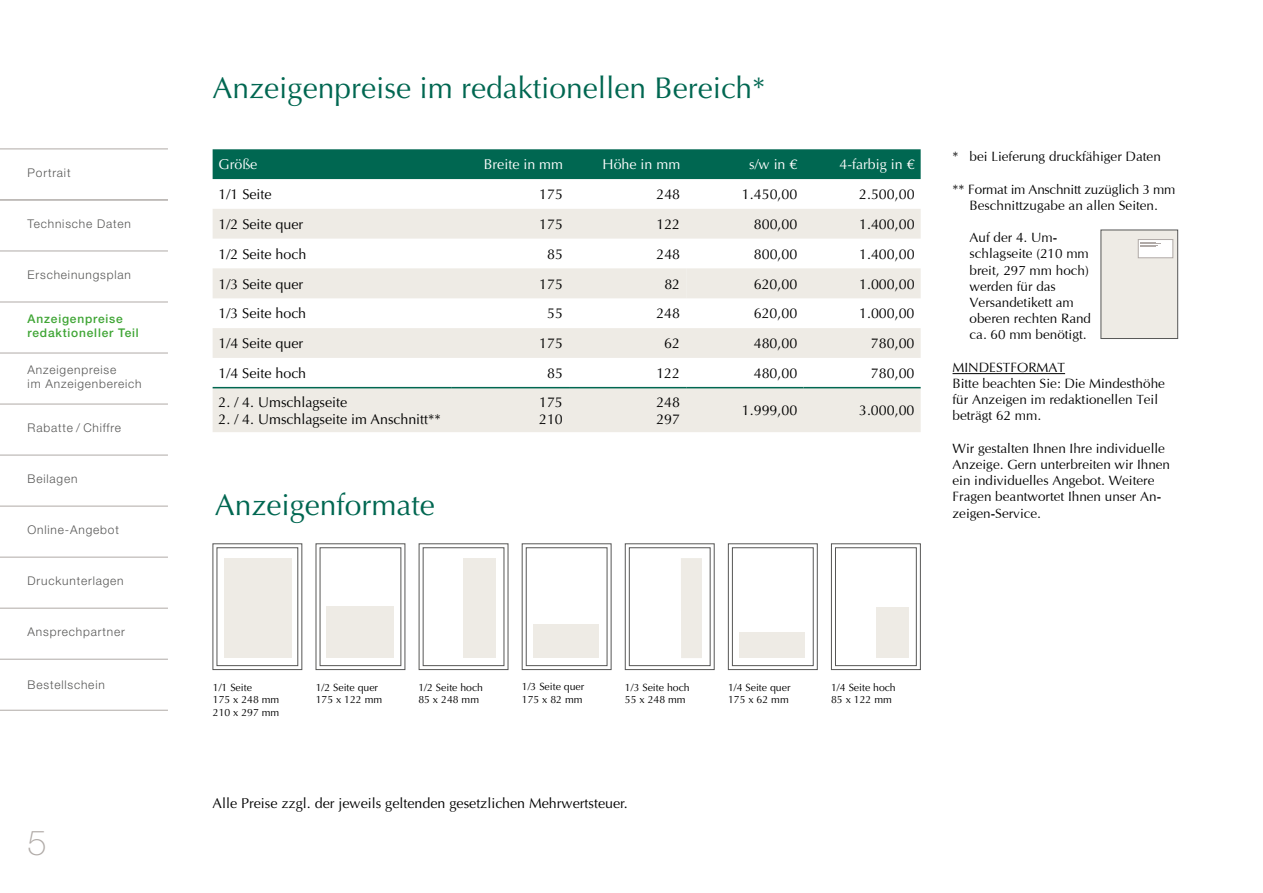
<style>
.page{position:relative;width:1263px;height:893px;background:#fff}
.page>*{position:absolute;margin:0;border:0;box-sizing:border-box;transform-origin:0 0}
.t1{font:100 34.5px "Helvetica Neue LT Std";color:#b0aaa7}
.t2{font:30px "Optima LT";color:#006751}
.t3{font:14.25px/17.1px "Optima LT";color:#000}
.t4{font:14.25px "Optima LT";color:#fff}
.t5{font:13.5px/16.2px "Optima";color:#000}
.t6{font:300 12px/14.4px "Helvetica Neue LT Std";letter-spacing:.07em;color:#575756}
.t7{font:500 12px/14.4px "Helvetica Neue LT Std";letter-spacing:.07em;color:#3fa535}
.t8{font:10.5px/12.6px "Optima LT";color:#000}
</style>
<div class="page">
<hr style="left:0;top:200px;width:168px;height:1px;background:#b0aaa7">
<hr style="left:0;top:149px;width:168px;height:1px;background:#b0aaa7">
<hr style="left:0;top:251px;width:168px;height:1px;background:#b0aaa7">
<hr style="left:0;top:302px;width:168px;height:1px;background:#b0aaa7">
<hr style="left:0;top:353px;width:168px;height:1px;background:#b0aaa7">
<hr style="left:0;top:404px;width:168px;height:1px;background:#b0aaa7">
<hr style="left:0;top:455px;width:168px;height:1px;background:#b0aaa7">
<hr style="left:0;top:608px;width:168px;height:1px;background:#b0aaa7">
<hr style="left:0;top:506px;width:168px;height:1px;background:#b0aaa7">
<hr style="left:0;top:659px;width:168px;height:1px;background:#b0aaa7">
<hr style="left:0;top:557px;width:168px;height:1px;background:#b0aaa7">
<hr style="left:0;top:710px;width:168px;height:1px;background:#b0aaa7">
<div style="left:213px;top:149px;width:708px;height:30px;background:#006751"></div>
<div style="left:213px;top:209px;width:708px;height:30px;background:#eeebe5"></div>
<svg style="left:213px;top:268px;width:708px;height:164px;fill:#eeebe5"></svg>
<hr style="left:213px;top:387px;width:239px;height:1px;background:#006751">
<hr style="left:452px;top:387px;width:117px;height:1px;background:#006751">
<hr style="left:569px;top:387px;width:117px;height:1px;background:#006751">
<hr style="left:686px;top:387px;width:117px;height:1px;background:#006751">
<hr style="left:803px;top:387px;width:118px;height:1px;background:#006751">
<div style="left:217px;top:547px;width:81px;height:119px;background:#fff;border:1px solid #575756"></div>
<div style="left:224px;top:558px;width:67px;height:100px;background:#eeebe5"></div>
<div style="left:213px;top:543px;width:89px;height:127px;border:1px solid #575756"></div>
<div style="left:522px;top:543px;width:89px;height:127px;border:1px solid #575756"></div>
<div style="left:526px;top:547px;width:81px;height:119px;border:1px solid #575756"></div>
<div style="left:533px;top:625px;width:66px;height:33px;background:#eeebe5"></div>
<div style="left:728px;top:543px;width:89px;height:127px;border:1px solid #575756"></div>
<div style="left:732px;top:547px;width:81px;height:119px;border:1px solid #575756"></div>
<div style="left:740px;top:633px;width:65px;height:25px;background:#eeebe5"></div>
<div style="left:463px;top:558px;width:33px;height:100px;background:#eeebe5"></div>
<div style="left:419px;top:543px;width:89px;height:127px;border:1px solid #575756"></div>
<div style="left:423px;top:547px;width:81px;height:119px;border:1px solid #575756"></div>
<div style="left:625px;top:543px;width:89px;height:127px;border:1px solid #575756"></div>
<div style="left:629px;top:547px;width:81px;height:119px;border:1px solid #575756"></div>
<div style="left:681px;top:558px;width:21px;height:100px;background:#eeebe5"></div>
<div style="left:831px;top:543px;width:90px;height:127px;border:1px solid #575756"></div>
<div style="left:835px;top:547px;width:81px;height:119px;border:1px solid #575756"></div>
<div style="left:876px;top:607px;width:33px;height:51px;background:#eeebe5"></div>
<div style="left:316px;top:543px;width:89px;height:127px;border:1px solid #575756"></div>
<div style="left:320px;top:547px;width:81px;height:119px;border:1px solid #575756"></div>
<div style="left:327px;top:606px;width:67px;height:52px;background:#eeebe5"></div>
<hr style="left:952px;top:373px;width:113px;height:1px;background:#000">
<div style="left:1101px;top:230px;width:77px;height:109px;background:#eeebe5;border:1px solid #575756"></div>
<div style="left:1138px;top:239px;width:35px;height:19px;background:#fff;border:1px solid #b0aaa7"></div>
<svg style="left:1140px;top:242px;width:21px;height:5px"></svg>
<p class="t6" style="left:28px;top:165px;width:44px">Portrait</p>
<p class="t6" style="left:28px;top:216px;width:105px">Technische Daten</p>
<p class="t6" style="left:28px;top:267px;width:105px">Erscheinungsplan</p>
<p class="t7" style="left:28px;top:311px;width:113px">Anzeigenpreise redaktioneller Teil</p>
<p class="t6" style="left:28px;top:362px;width:116px">Anzeigenpreise<br>im Anzeigenbereich</p>
<p class="t6" style="left:28px;top:420px;width:95px">Rabatte / Chiffre</p>
<p class="t6" style="left:28px;top:471px;width:51px">Beilagen</p>
<p class="t6" style="left:28px;top:523px;width:93px">Online-Angebot</p>
<p class="t6" style="left:28px;top:574px;width:98px">Druckunterlagen</p>
<p class="t6" style="left:28px;top:625px;width:99px">Ansprechpartner</p>
<p class="t6" style="left:28px;top:678px;width:79px">Bestellschein</p>
<h1 class="t1" style="left:28px;top:823px;width:21px">5</h1>
<h2 class="t2" style="left:213px;top:71px;width:554px">Anzeigenpreise im redaktionellen Bereich*</h2>
<p class="t4" style="left:219px;top:156px;width:40px">Größe</p>
<p class="t4" style="left:484px;top:156px;width:81px">Breite in mm</p>
<p class="t4" style="left:603px;top:156px;width:79px">Höhe in mm</p>
<p class="t4" style="left:749px;top:156px;width:50px">s/w in €</p>
<p class="t4" style="left:839px;top:156px;width:77px">4-farbig in €</p>
<p class="t3" style="left:219px;top:186px;width:55px">1/1 Seite</p>
<p class="t3" style="left:539px;top:186px;width:25px">175</p>
<p class="t3" style="left:656px;top:186px;width:25px">248</p>
<p class="t3" style="left:742px;top:186px;width:57px">1.450,00</p>
<p class="t3" style="left:859px;top:186px;width:57px">2.500,00</p>
<p class="t3" style="left:219px;top:216px;width:86px">1/2 Seite quer</p>
<p class="t3" style="left:539px;top:216px;width:25px">175</p>
<p class="t3" style="left:656px;top:216px;width:25px">122</p>
<p class="t3" style="left:754px;top:216px;width:45px">800,00</p>
<p class="t3" style="left:859px;top:216px;width:57px">1.400,00</p>
<p class="t3" style="left:219px;top:246px;width:89px">1/2 Seite hoch</p>
<p class="t3" style="left:547px;top:246px;width:17px">85</p>
<p class="t3" style="left:656px;top:246px;width:25px">248</p>
<p class="t3" style="left:754px;top:246px;width:45px">800,00</p>
<p class="t3" style="left:859px;top:246px;width:57px">1.400,00</p>
<p class="t3" style="left:219px;top:275px;width:86px">1/3 Seite quer</p>
<p class="t3" style="left:539px;top:275px;width:25px">175</p>
<p class="t3" style="left:664px;top:275px;width:17px">82</p>
<p class="t3" style="left:754px;top:275px;width:45px">620,00</p>
<p class="t3" style="left:859px;top:275px;width:57px">1.000,00</p>
<p class="t3" style="left:219px;top:305px;width:89px">1/3 Seite hoch</p>
<p class="t3" style="left:547px;top:305px;width:17px">55</p>
<p class="t3" style="left:656px;top:305px;width:25px">248</p>
<p class="t3" style="left:754px;top:305px;width:45px">620,00</p>
<p class="t3" style="left:859px;top:305px;width:57px">1.000,00</p>
<p class="t3" style="left:219px;top:335px;width:86px">1/4 Seite quer</p>
<p class="t3" style="left:539px;top:335px;width:25px">175</p>
<p class="t3" style="left:664px;top:335px;width:17px">62</p>
<p class="t3" style="left:754px;top:335px;width:45px">480,00</p>
<p class="t3" style="left:871px;top:335px;width:45px">780,00</p>
<p class="t3" style="left:218px;top:365px;width:89px">1/4 Seite hoch</p>
<p class="t3" style="left:547px;top:365px;width:17px">85</p>
<p class="t3" style="left:656px;top:365px;width:25px">122</p>
<p class="t3" style="left:754px;top:365px;width:45px">480,00</p>
<p class="t3" style="left:871px;top:365px;width:45px">780,00</p>
<p class="t3" style="left:218px;top:393px;width:130px">2. / 4. Umschlagseite</p>
<p class="t3" style="left:218px;top:410px;width:224px">2. / 4. Umschlagseite im Anschnitt**</p>
<p class="t3" style="left:539px;top:393px;width:25px">175<br>210</p>
<p class="t3" style="left:656px;top:393px;width:25px">248<br>297</p>
<p class="t3" style="left:742px;top:402px;width:57px">1.999,00</p>
<p class="t3" style="left:859px;top:402px;width:57px">3.000,00</p>
<h2 class="t2" style="left:215px;top:487px;width:222px">Anzeigenformate</h2>
<p class="t5" style="left:952px;top:148px;width:210px">* bei Lieferung druckfähiger Daten</p>
<p class="t5" style="left:952px;top:181px;width:224px;text-align:center">** Format im Anschnitt zuzüglich 3 mm<br>Beschnittzugabe an allen Seiten.</p>
<p class="t5" style="left:969px;top:229px;width:123px">Auf der 4. Um&shy;schlagseite (210 mm breit, 297 mm hoch) werden für das<br>Versandetikett am oberen rechten Rand ca. 60 mm benötigt.</p>
<p class="t5" style="left:952px;top:359px;width:214px">MINDESTFORMAT<br>Bitte beachten Sie: Die Mindesthöhe für Anzeigen im redaktionellen Teil beträgt 62 mm.</p>
<p class="t5" style="left:952px;top:440px;width:219px">Wir gestalten Ihnen Ihre individuelle Anzeige. Gern unterbreiten wir Ihnen ein individuelles Angebot. Weitere Fragen beantwortet Ihnen unser An&shy;zeigen-Service.</p>
<p class="t8" style="left:316px;top:681px;width:68px">1/2 Seite quer<br>175 x 122 mm</p>
<p class="t8" style="left:522px;top:680px;width:64px">1/3 Seite quer<br>175 x 82 mm</p>
<p class="t8" style="left:728px;top:681px;width:64px">1/4 Seite quer<br>175 x 62 mm</p>
<p class="t8" style="left:213px;top:681px;width:68px">1/1 Seite<br>175 x 248 mm<br>210 x 297 mm</p>
<p class="t8" style="left:831px;top:681px;width:66px">1/4 Seite hoch<br>85 x 122 mm</p>
<p class="t8" style="left:418px;top:681px;width:66px">1/2 Seite hoch<br>85 x 248 mm</p>
<p class="t8" style="left:625px;top:681px;width:66px">1/3 Seite hoch<br>55 x 248 mm</p>
<p class="t3" style="left:213px;top:795px;width:417px">Alle Preise zzgl. der jeweils geltenden gesetzlichen Mehrwertsteuer.</p>
</div>
